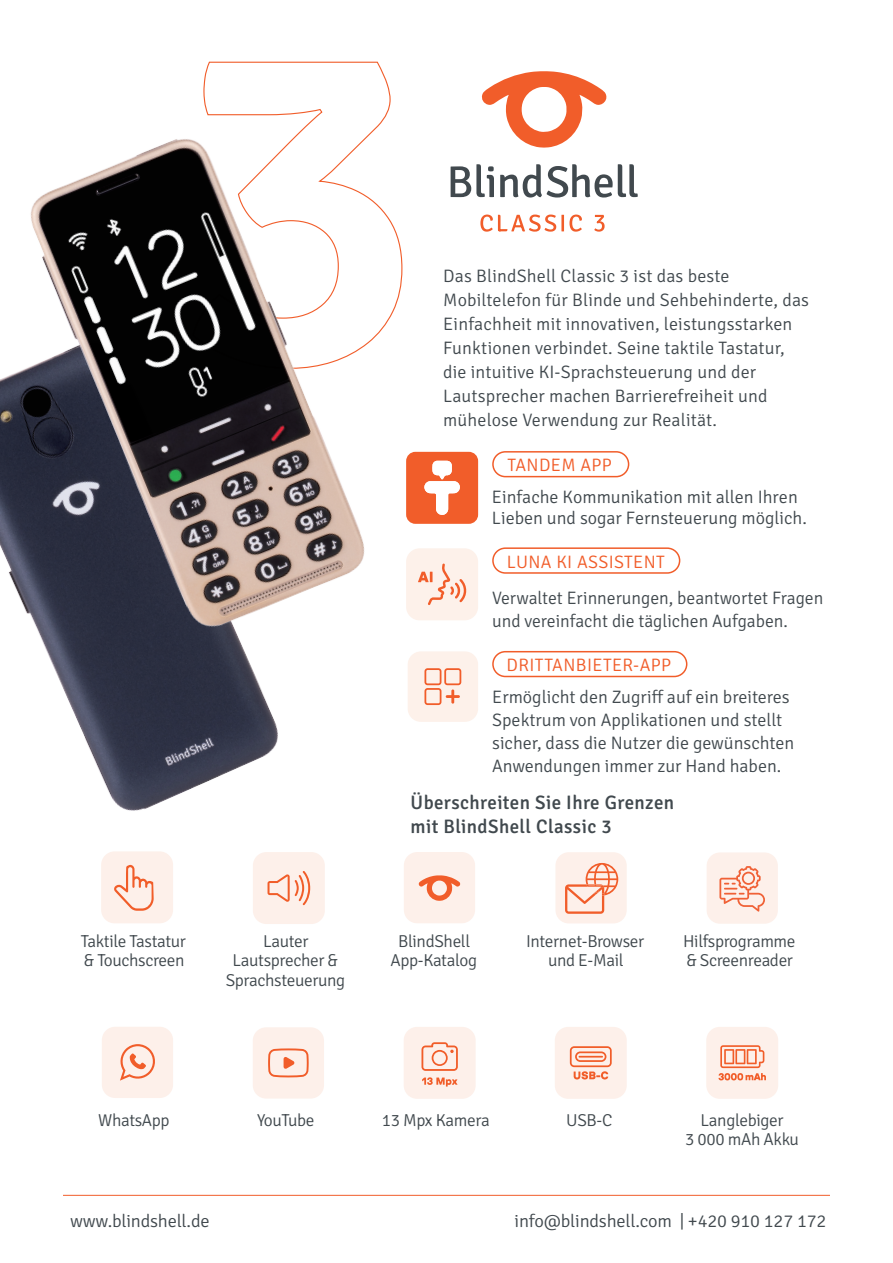
<style>
.page{position:relative;width:893px;height:1263px;background:#fff}
.page>*{position:absolute;margin:0;border:0;box-sizing:border-box;transform-origin:0 0}
.t1{font:500 19.5px/24px "Signika";letter-spacing:.025em;color:#41494e}
.t2{font:300 18px/24px "Signika";color:#41494e}
.t3{font:300 18px "Signika";letter-spacing:.02em;color:#f15d2a}
.t4{font:300 17.25px/19.5px "Signika";letter-spacing:-.02em;color:#41494e;text-align:center}
</style>
<div class="page">
<div style="left:253px;top:852px;width:72px;height:72px;background:#fdf0ea;border-radius:13px"></div>
<svg style="left:267px;top:871px;width:43px;height:34px"></svg>
<div style="left:404px;top:1027px;width:72px;height:72px;background:#fdf0ea;border-radius:13px"></div>
<svg style="left:421px;top:1042px;width:37px;height:29px"></svg>
<svg style="left:422px;top:1077px;width:35px;height:9px"></svg>
<div style="left:706px;top:1027px;width:72px;height:72px;background:#fdf0ea;border-radius:13px"></div>
<svg style="left:718px;top:1045px;width:48px;height:35px"></svg>
<div style="left:555px;top:1027px;width:72px;height:72px;background:#fdf0ea;border-radius:13px"></div>
<svg style="left:570px;top:1046px;width:42px;height:33px"></svg>
<div style="left:102px;top:1027px;width:71px;height:71px;background:#fdf0ea;border-radius:13px"></div>
<svg style="left:120px;top:1044px;width:35px;height:37px"></svg>
<div style="left:253px;top:1027px;width:71px;height:71px;background:#fdf0ea;border-radius:13px"></div>
<svg style="left:268px;top:1048px;width:41px;height:29px"></svg>
<div style="left:555px;top:852px;width:72px;height:71px;background:#fdf0ea;border-radius:13px"></div>
<svg style="left:565px;top:863px;width:53px;height:51px"></svg>
<div style="left:101px;top:851px;width:72px;height:72px;background:#fdf0ea;border-radius:13px"></div>
<svg style="left:114px;top:871px;width:40px;height:40px"></svg>
<div style="left:404px;top:852px;width:71px;height:71px;background:#fdf0ea;border-radius:13px"></div>
<svg style="left:418px;top:875px;width:42px;height:26px"></svg>
<div style="left:707px;top:852px;width:71px;height:72px;background:#fdf0ea;border-radius:13px"></div>
<svg style="left:719px;top:866px;width:46px;height:46px"></svg>
<svg style="left:203px;top:61px;width:187px;height:32px"></svg>
<svg style="left:480px;top:215px;width:102px;height:17px"></svg>
<svg style="left:594px;top:215px;width:11px;height:17px"></svg>
<svg style="left:481px;top:71px;width:126px;height:77px"></svg>
<svg style="left:451px;top:164px;width:43px;height:33px"></svg>
<svg style="left:500px;top:164px;width:138px;height:34px"></svg>
<img style="left:56px;top:672px;width:269px;height:199px">
<img style="left:0;top:93px;width:409px;height:579px">
<hr style="left:63px;top:1195px;width:767px;height:1px;background:#f15d2a">
<div style="left:406px;top:548px;width:72px;height:72px;background:#fdf1ea;border-radius:14px"></div>
<svg style="left:418px;top:563px;width:49px;height:42px"></svg>
<div style="left:408px;top:651px;width:70px;height:71px;background:#fdf1ea;border-radius:13px"></div>
<svg style="left:424px;top:668px;width:37px;height:37px"></svg>
<svg style="left:406px;top:452px;width:72px;height:72px"></svg>
<div style="left:492px;top:547px;width:188px;height:27px;border:2px solid #f15d2a;border-radius:12px"></div>
<div style="left:492px;top:651px;width:195px;height:26px;border:2px solid #f15d2a;border-radius:12px"></div>
<div style="left:492px;top:451px;width:137px;height:26px;border:2px solid #f15d2a;border-radius:12px"></div>
<p class="t2" style="left:443px;top:262px;width:367px">Das BlindShell Classic 3 ist das beste Mobiltelefon für Blinde und Sehbehinderte, das Einfachheit mit innovativen, leistungsstarken Funktionen verbindet. Seine taktile Tastatur, die intuitive KI-Sprachsteuerung und der Lautsprecher machen Barrierefreiheit und mühelose Verwendung zur Realität.</p>
<p class="t3" style="left:507px;top:452px;width:106px">TANDEM APP</p>
<p class="t2" style="left:492px;top:485px;width:316px;line-height:21.6px">Einfache Kommunikation mit allen Ihren<br>Lieben und sogar Fernsteuerung möglich.</p>
<p class="t3" style="left:507px;top:549px;width:159px">LUNA KI ASSISTENT</p>
<p class="t2" style="left:492px;top:585px;width:333px;line-height:23.2px">Verwaltet Erinnerungen, beantwortet Fragen und vereinfacht die täglichen Aufgaben.</p>
<p class="t3" style="left:507px;top:652px;width:166px">DRITTANBIETER-APP</p>
<p class="t4" style="left:81px;top:930px;width:107px;text-align:left">Taktile Tastatur &amp; Touchscreen</p>
<p class="t4" style="left:226px;top:930px;width:121px">Lauter<br>Lautsprecher &amp;<br>Sprachsteuerung</p>
<p class="t2" style="left:492px;top:684px;width:304px;line-height:23.2px">Ermöglicht den Zugriff auf ein breiteres Spektrum von Applikationen und stellt sicher, dass die Nutzer die gewünschten Anwendungen immer zur Hand haben.</p>
<p class="t1" style="left:411px;top:789px;width:265px">Überschreiten Sie Ihre Grenzen mit BlindShell Classic 3</p>
<p class="t4" style="left:391px;top:930px;width:88px">BlindShell<br>App-Katalog</p>
<p class="t4" style="left:526px;top:930px;width:120px">Internet-Browser und E-Mail</p>
<p class="t4" style="left:683px;top:930px;width:114px;text-align:left">Hilfsprogramme &amp; Screenreader</p>
<p class="t4" style="left:98px;top:1109px;width:73px">WhatsApp</p>
<p class="t4" style="left:257px;top:1109px;width:59px">YouTube</p>
<p class="t4" style="left:382px;top:1109px;width:109px">13 Mpx Kamera</p>
<p class="t4" style="left:566px;top:1109px;width:48px">USB-C</p>
<p class="t4" style="left:685px;top:1109px;width:115px">Langlebiger<br>3 000 mAh Akku</p>
<p class="t2" style="left:70px;top:1207px;width:141px">www.blindshell.de</p>
<p class="t2" style="left:514px;top:1207px;width:313px">info@blindshell.com | +420 910 127 172</p>
</div>
